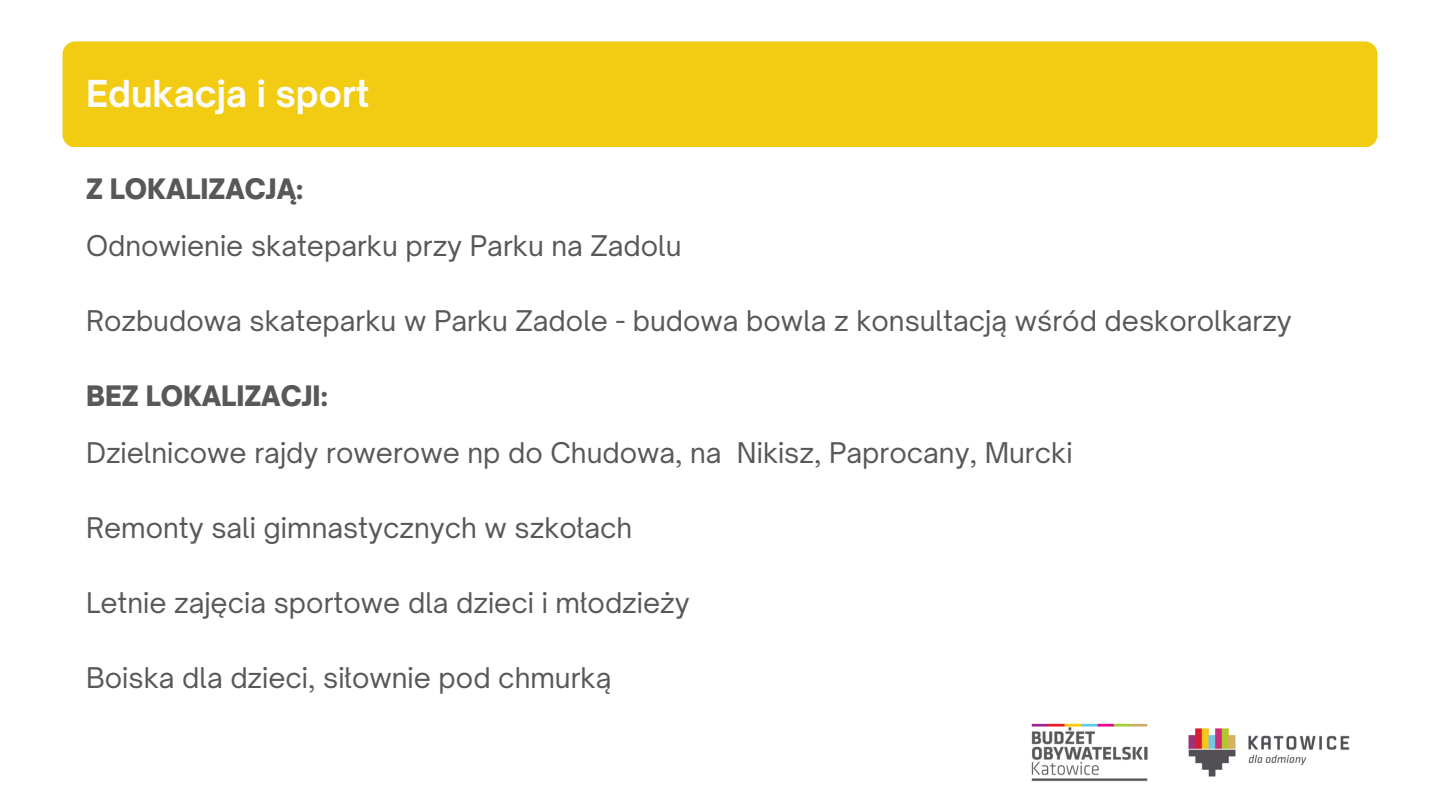
<style>
.page{position:relative;width:1440px;height:810px;background:#fff}
.page>*{position:absolute;margin:0;border:0;box-sizing:border-box;transform-origin:0 0}
.t1{font:700 35.6px "Open Sauce One";color:#fdfdfd}
.t2{font:27.3px "Open Sauce One";color:#585857}
.t3{font:900 27px "Open Sauce One";color:#585857}
</style>
<div class="page">
<img style="left:1031px;top:723px;width:319px;height:59px">
<div style="left:63px;top:41px;width:1314px;height:106px;background:#f2cb13;border-radius:13px"></div>
<h2 class="t1" style="left:86px;top:72px;width:285px">Edukacja i sport</h2>
<h2 class="t3" style="left:86px;top:172px;width:219px">Z LOKALIZACJĄ:</h2>
<p class="t2" style="left:86px;top:228px;width:597px">Odnowienie skateparku przy Parku na Zadolu</p>
<p class="t2" style="left:86px;top:303px;width:1207px">Rozbudowa skateparku w Parku Zadole - budowa bowla z konsultacją wśród deskorolkarzy</p>
<p class="t3" style="left:86px;top:379px;width:243px">BEZ LOKALIZACJI:</p>
<p class="t2" style="left:86px;top:436px;width:988px">Dzielnicowe rajdy rowerowe np do Chudowa, na Nikisz, Paprocany, Murcki</p>
<p class="t2" style="left:86px;top:511px;width:548px">Remonty sali gimnastycznych w szkołach</p>
<p class="t2" style="left:86px;top:586px;width:605px">Letnie zajęcia sportowe dla dzieci i młodzieży</p>
<p class="t2" style="left:86px;top:661px;width:527px">Boiska dla dzieci, siłownie pod chmurką</p>
</div>
